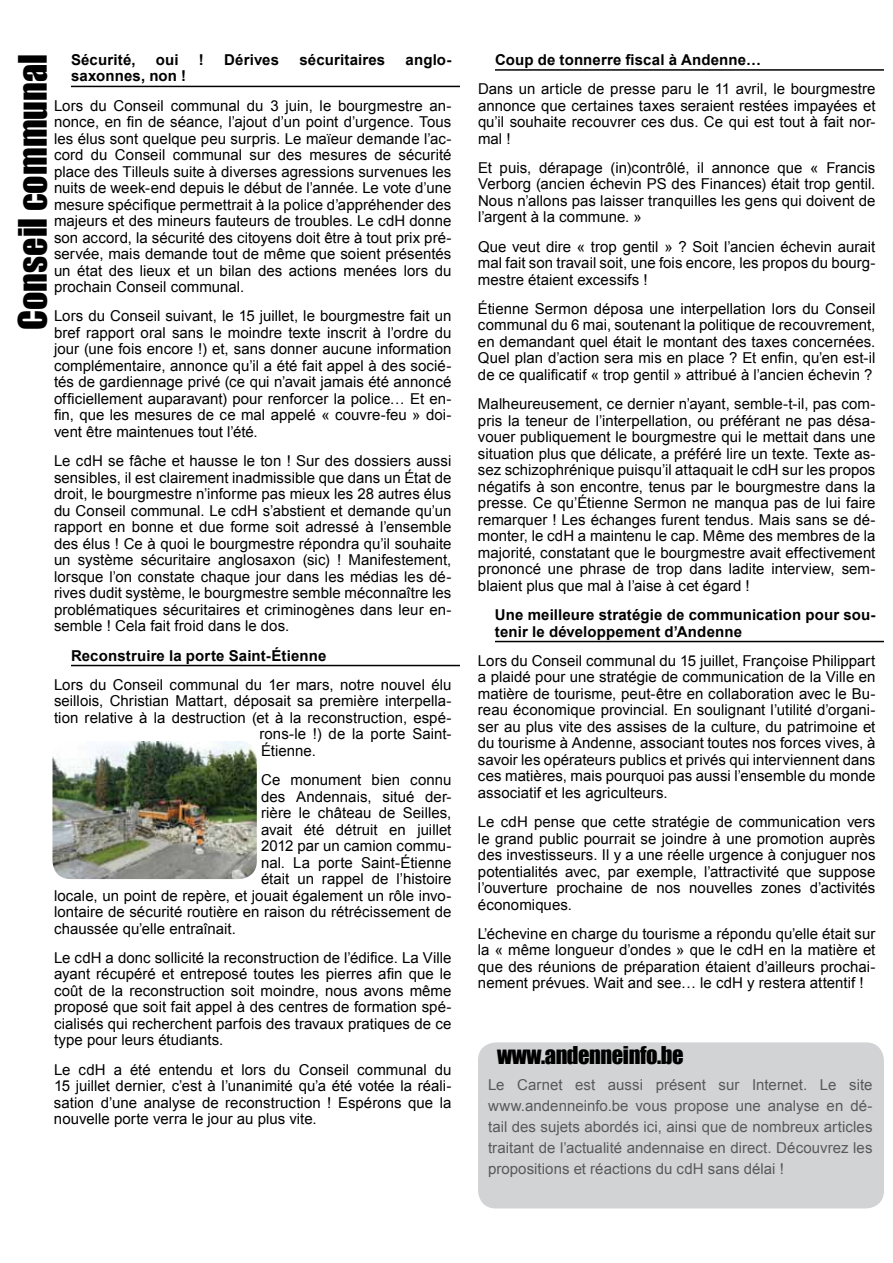
<style>
.page{position:relative;width:893px;height:1263px;background:#fff}
.page>*{position:absolute;margin:0;border:0;box-sizing:border-box;transform-origin:0 0}
.t1{font:36px "Impact";color:#000}
.t2{font:22.5px "Impact";letter-spacing:-.02em;color:#000}
.t3{font:15px/16.5px "Arial";letter-spacing:.005em;color:#000;text-align:justify}
.t4{font:15px/21px "Arial";letter-spacing:.005em;color:#58595b;text-align:justify}
.t5{font:700 15px/16.5px "Arial";letter-spacing:.01em;color:#000}
</style>
<div class="page">
<hr style="left:71px;top:86px;width:389px;height:1px;background:#000">
<hr style="left:71px;top:665px;width:389px;height:1px;background:#000">
<hr style="left:495px;top:69px;width:389px;height:2px;background:#000">
<hr style="left:495px;top:641px;width:389px;height:1px;background:#000">
<img style="left:52px;top:741px;width:205px;height:138px">
<div style="left:478px;top:1042px;width:406px;height:166px;background:#d1d3d4;border-radius:18px"></div>
<h1 class="t1" style="left:5px;top:330px;width:277px;rotate:-90deg">Conseil communal</h1>
<p class="t5" style="left:71px;top:52px;width:66px">Sécurité,</p>
<p class="t5" style="left:156px;top:52px;width:24px">oui</p>
<p class="t5" style="left:199px;top:52px;width:6px">!</p>
<p class="t5" style="left:224px;top:52px;width:56px">Dérives</p>
<p class="t5" style="left:299px;top:52px;width:87px">sécuritaires</p>
<p class="t5" style="left:406px;top:52px;width:47px">anglo-</p>
<p class="t5" style="left:71px;top:68px;width:117px">saxonnes, non !</p>
<p class="t3" style="left:54px;top:97px;width:399px">Lors du Conseil communal du 3 juin, le bourgmestre an&shy;nonce, en fin de séance, l’ajout d’un point d’urgence. Tous les élus sont quelque peu surpris. Le maïeur demande l’ac&shy;cord du Conseil communal sur des mesures de sécurité place des Tilleuls suite à diverses agressions survenues les nuits de week-end depuis le début de l’année. Le vote d’une mesure spécifique permettrait à la police d’appréhender des majeurs et des mineurs fauteurs de troubles. Le cdH donne son accord, la sécurité des citoyens doit être à tout prix pré&shy;servée, mais demande tout de même que soient présentés un état des lieux et un bilan des actions menées lors du prochain Conseil communal.</p>
<p class="t3" style="left:54px;top:308px;width:399px">Lors du Conseil suivant, le 15 juillet, le bourgmestre fait un bref rapport oral sans le moindre texte inscrit à l’ordre du jour (une fois encore !) et, sans donner aucune information complémentaire, annonce qu’il a été fait appel à des socié&shy;tés de gardiennage privé (ce qui n’avait jamais été annoncé officiellement auparavant) pour renforcer la police… Et en&shy;fin, que les mesures de ce mal appelé « couvre-feu » doi&shy;vent être maintenues tout l’été.</p>
<p class="t3" style="left:54px;top:453px;width:399px">Le cdH se fâche et hausse le ton ! Sur des dossiers aussi sensibles, il est clairement inadmissible que dans un État de droit, le bourgmestre n’informe pas mieux les 28 autres élus du Conseil communal. Le cdH s’abstient et demande qu’un rapport en bonne et due forme soit adressé à l’ensemble des élus ! Ce à quoi le bourgmestre répondra qu’il souhaite un système sécuritaire anglosaxon (sic) ! Manifestement, lorsque l’on constate chaque jour dans les médias les dé&shy;rives dudit système, le bourgmestre semble méconnaître les problématiques sécuritaires et criminogènes dans leur en&shy;semble ! Cela fait froid dans le dos.</p>
<p class="t5" style="left:71px;top:647px;width:257px">Reconstruire la porte Saint-Étienne</p>
<p class="t3" style="left:54px;top:676px;width:399px">Lors du Conseil communal du 1er mars, notre nouvel élu</p>
<p class="t3" style="left:54px;top:693px;width:399px">seillois, Christian Mattart, déposait sa première interpella-</p>
<p class="t3" style="left:54px;top:709px;width:399px">tion relative à la destruction (et à la reconstruction, espé-</p>
<p class="t3" style="left:259px;top:726px;width:193px">rons-le !) de la porte Saint-</p>
<p class="t3" style="left:261px;top:742px;width:56px">Étienne.</p>
<p class="t3" style="left:261px;top:772px;width:192px">Ce monument bien connu</p>
<p class="t3" style="left:261px;top:788px;width:192px">des Andennais, situé der-</p>
<p class="t3" style="left:261px;top:805px;width:192px">rière le château de Seilles,</p>
<p class="t3" style="left:261px;top:821px;width:192px">avait été détruit en juillet</p>
<p class="t3" style="left:261px;top:838px;width:192px">2012 par un camion commu-</p>
<p class="t3" style="left:261px;top:854px;width:192px">nal. La porte Saint-Étienne</p>
<p class="t3" style="left:261px;top:871px;width:192px">était un rappel de l’histoire</p>
<p class="t3" style="left:54px;top:887px;width:399px">locale, un point de repère, et jouait également un rôle invo-</p>
<p class="t3" style="left:54px;top:904px;width:399px">lontaire de sécurité routière en raison du rétrécissement de</p>
<p class="t3" style="left:54px;top:920px;width:184px">chaussée qu’elle entraînait.</p>
<p class="t3" style="left:54px;top:949px;width:399px">Le cdH a donc sollicité la reconstruction de l’édifice. La Ville ayant récupéré et entreposé toutes les pierres afin que le coût de la reconstruction soit moindre, nous avons même proposé que soit fait appel à des centres de formation spé&shy;cialisés qui recherchent parfois des travaux pratiques de ce type pour leurs étudiants.</p>
<p class="t3" style="left:54px;top:1061px;width:399px">Le cdH a été entendu et lors du Conseil communal du 15 juillet dernier, c’est à l’unanimité qu’a été votée la réali&shy;sation d’une analyse de reconstruction ! Espérons que la nouvelle porte verra le jour au plus vite.</p>
<p class="t5" style="left:495px;top:52px;width:268px">Coup de tonnerre fiscal à Andenne…</p>
<p class="t3" style="left:478px;top:81px;width:399px">Dans un article de presse paru le 11 avril, le bourgmestre annonce que certaines taxes seraient restées impayées et qu’il souhaite recouvrer ces dus. Ce qui est tout à fait nor&shy;mal !</p>
<p class="t3" style="left:478px;top:160px;width:399px">Et puis, dérapage (in)contrôlé, il annonce que « Francis Verborg (ancien échevin PS des Finances) était trop gentil.<br>Nous n’allons pas laisser tranquilles les gens qui doivent de l’argent à la commune. »</p>
<p class="t3" style="left:478px;top:238px;width:399px">Que veut dire « trop gentil » ? Soit l’ancien échevin aurait mal fait son travail soit, une fois encore, les propos du bourg&shy;mestre étaient excessifs !</p>
<p class="t3" style="left:478px;top:301px;width:399px">Étienne Sermon déposa une interpellation lors du Conseil communal du 6 mai, soutenant la politique de recouvrement, en demandant quel était le montant des taxes concernées.<br>Quel plan d’action sera mis en place ? Et enfin, qu’en est-il de ce qualificatif « trop gentil » attribué à l’ancien échevin ?</p>
<p class="t3" style="left:478px;top:396px;width:399px">Malheureusement, ce dernier n’ayant, semble-t-il, pas com&shy;pris la teneur de l’interpellation, ou préférant ne pas désa&shy;vouer publiquement le bourgmestre qui le mettait dans une situation plus que délicate, a préféré lire un texte. Texte as&shy;sez schizophrénique puisqu’il attaquait le cdH sur les propos négatifs à son encontre, tenus par le bourgmestre dans la presse. Ce qu’Étienne Sermon ne manqua pas de lui faire remarquer ! Les échanges furent tendus. Mais sans se dé&shy;monter, le cdH a maintenu le cap. Même des membres de la majorité, constatant que le bourgmestre avait effectivement prononcé une phrase de trop dans ladite interview, sem&shy;blaient plus que mal à l’aise à cet égard !</p>
<p class="t5" style="left:495px;top:607px;width:382px">Une meilleure stratégie de communication pour sou&shy;tenir le développement d’Andenne</p>
<p class="t3" style="left:478px;top:652px;width:399px">Lors du Conseil communal du 15 juillet, Françoise Philippart a plaidé pour une stratégie de communication de la Ville en matière de tourisme, peut-être en collaboration avec le Bu&shy;reau économique provincial. En soulignant l’utilité d’organi&shy;ser au plus vite des assises de la culture, du patrimoine et du tourisme à Andenne, associant toutes nos forces vives, à savoir les opérateurs publics et privés qui interviennent dans ces matières, mais pourquoi pas aussi l’ensemble du monde associatif et les agriculteurs.</p>
<p class="t3" style="left:478px;top:814px;width:399px">Le cdH pense que cette stratégie de communication vers le grand public pourrait se joindre à une promotion auprès des investisseurs. Il y a une réelle urgence à conjuguer nos potentialités avec, par exemple, l’attractivité que suppose l’ouverture prochaine de nos nouvelles zones d’activités économiques.</p>
<p class="t3" style="left:478px;top:925px;width:399px">L’échevine en charge du tourisme a répondu qu’elle était sur la « même longueur d’ondes » que le cdH en la matière et que des réunions de préparation étaient d’ailleurs prochai&shy;nement prévues. Wait and see… le cdH y restera attentif !</p>
<h2 class="t2" style="left:497px;top:1038px;width:188px">www.andenneinfo.be</h2>
<p class="t4" style="left:488px;top:1074px;width:386px">Le Carnet est aussi présent sur Internet. Le site www.andenneinfo.be vous propose une analyse en dé&shy;tail des sujets abordés ici, ainsi que de nombreux articles traitant de l’actualité andennaise en direct. Découvrez les propositions et réactions du cdH sans délai !</p>
</div>
